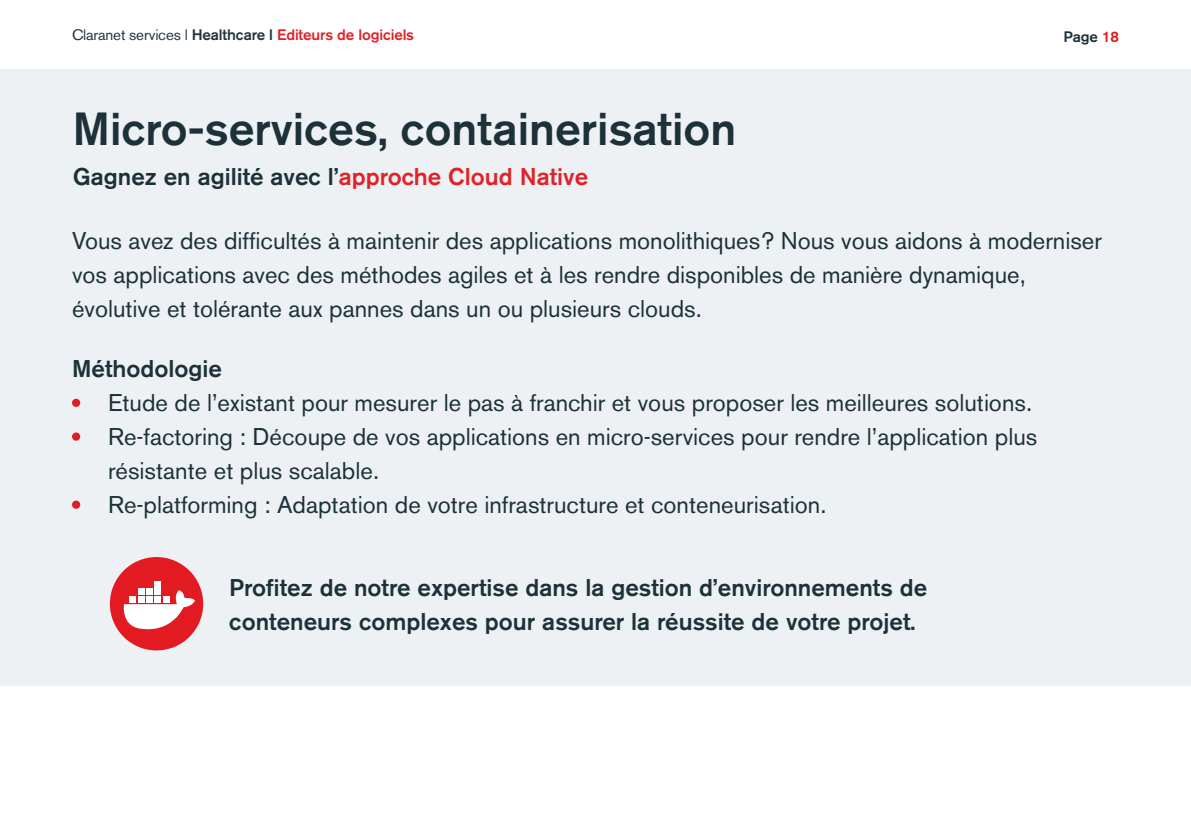
<style>
.page{position:relative;width:1191px;height:840px;background:#fff}
.page>*{position:absolute;margin:0;border:0;box-sizing:border-box;transform-origin:0 0}
.t1{font:500 46px "Akzidenz Grotesk BQ";color:#1c3138}
.t2{font:24px/34px "Akzidenz Grotesk BQ";color:#1c3138}
.t3{font:500 24px/34px "Akzidenz Grotesk BQ";color:#1c3138}
.t4{font:500 15px "Akzidenz Grotesk BQ";letter-spacing:-.01em;color:#e02229}
.t5{font:500 15px "Akzidenz Grotesk BQ";letter-spacing:-.01em;color:#1c3138}
.s1{font-weight:400;color:#21353f}
.s2{color:#21353f}
.s3{color:#e21a21}
.s4{color:#e02229}
</style>
<div class="page">
<div style="left:0;top:69px;width:1191px;height:616px;background:#eef1f3"></div>
<div style="left:110px;top:556px;width:93px;height:94px;background:#e21a21;border-radius:50%"></div>
<div style="left:138px;top:588px;width:7px;height:7px;background:#fff"></div>
<div style="left:146px;top:588px;width:7px;height:7px;background:#fff"></div>
<div style="left:155px;top:588px;width:6px;height:7px;background:#fff"></div>
<div style="left:155px;top:580px;width:6px;height:7px;background:#fff"></div>
<svg style="left:123px;top:589px;width:72px;height:44px"></svg>
<div style="left:72px;top:398px;width:8px;height:8px;background:#e11e26;border-radius:50%"></div>
<div style="left:72px;top:432px;width:8px;height:8px;background:#e11e26;border-radius:50%"></div>
<div style="left:72px;top:500px;width:8px;height:8px;background:#e11e26;border-radius:50%"></div>
<p class="t4" style="left:72px;top:26px;width:344px"><span class="s1">Claranet services l</span> <span class="s2">Healthcare l</span> Editeurs de logiciels</p>
<p class="t5" style="left:1063px;top:28px;width:57px">Page <span class="s3">18</span></p>
<p class="t1" style="left:73px;top:101px;width:665px">Micro-services, containerisation</p>
<p class="t3" style="left:73px;top:159px;width:517px">Gagnez en agilité avec l’<span class="s4">approche Cloud Native</span></p>
<p class="t2" style="left:72px;top:224px;width:1031px">Vous avez des difficultés à maintenir des applications monolithiques? Nous vous aidons à moderniser vos applications avec des méthodes agiles et à les rendre disponibles de manière dynamique, évolutive et tolérante aux pannes dans un ou plusieurs clouds.</p>
<p class="t3" style="left:72px;top:351px;width:151px">Méthodologie</p>
<p class="t2" style="left:72px;top:385px;width:961px">• Etude de l’existant pour mesurer le pas à franchir et vous proposer les meilleures solutions.</p>
<p class="t2" style="left:108px;top:419px;width:931px;text-indent:-36px">• Re-factoring : Découpe de vos applications en micro-services pour rendre l’application plus résistante et plus scalable.</p>
<p class="t2" style="left:72px;top:487px;width:755px">• Re-platforming : Adaptation de votre infrastructure et conteneurisation.</p>
<p class="t3" style="left:229px;top:569px;width:699px">Profitez de notre expertise dans la gestion d’environnements de conteneurs complexes pour assurer la réussite de votre projet.</p>
</div>
